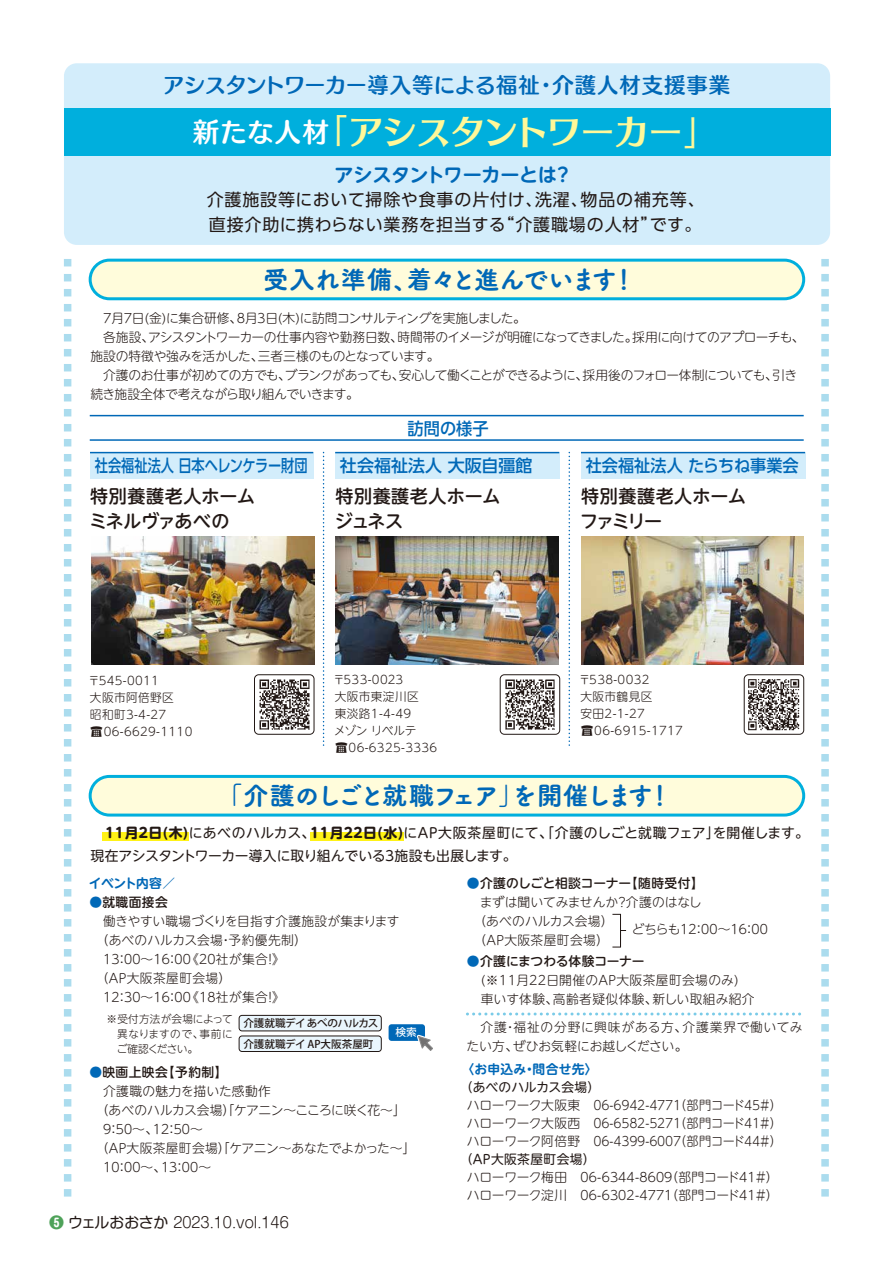
<style>
.page{position:relative;width:893px;height:1263px;background:#fff}
.page>*{position:absolute;margin:0;border:0;box-sizing:border-box;transform-origin:0 0}
.t1{font:35.1px "Skip Pro B";letter-spacing:-.04em;color:#fff899}
.t2{font:25.5px "Tsuku A Rd Gothic Std E";letter-spacing:-.1em;color:#0068b7}
.t3{font:25.5px "Tsuku A Rd Gothic Std E";letter-spacing:-.035em;color:#0068b7}
.t4{font:21.3px "Humming Std B";letter-spacing:.01em;color:#0068b7}
.t5{font:700 19.2px "UD Shin M Go Pro De";letter-spacing:-.02em;color:#0068b7}
.t6{font:500 18px/24.5px "UD Shin M Go Pro";letter-spacing:.01em;color:#221815}
.t7{font:16.95px/24.5px "UD Shin Go Pro";letter-spacing:.05em;color:#221815}
.t8{font:500 16.95px "UD Shin Go Pro";color:#0068b7;scale:.95 1}
.t9{font:500 16.95px "UD Shin Go Pro";color:#0068b7;scale:.78 1}
.t10{font:500 16.95px "UD Shin Go Pro";color:#0068b7}
.t11{font:300 14.85px "Shin M Go Pro";color:#221815}
.t12{font:13.8px/22.4px "UD Shin M Go Pro";letter-spacing:-.005em;color:#221815}
.t13{font:300 12.75px/19.2px "UD Shin M Go Pro";letter-spacing:-.025em;color:#221815}
.t14{font:300 12.75px/19.2px "UD Shin M Go Pro";letter-spacing:.03em;color:#221815}
.t15{font:300 12.75px/18.1px "UD Shin M Go Pro";letter-spacing:-.105em;color:#221815}
.t16{font:300 12.75px/19.2px "UD Shin M Go Pro";letter-spacing:.035em;color:#221815}
.t17{font:300 12.75px "UD Shin M Go Pro";letter-spacing:-.35em;color:#221815}
.t18{font:300 12.75px "UD Shin M Go Pro";color:#221815}
.t19{font:500 12.75px "UD Shin M Go Pro";letter-spacing:-.01em;color:#221815}
.t20{font:700 12.75px "UD Shin M Go Pro De";letter-spacing:.02em;color:#0068b7}
.t21{font:500 12.75px "UD Shin M Go Pro";letter-spacing:.03em;color:#221815}
.t22{font:300 12.75px "UD Shin M Go Pro";letter-spacing:.01em;color:#221815}
.t23{font:300 12.75px "UD Shin M Go Pro";letter-spacing:-.28em;color:#221815}
.t24{font:300 12.75px "UD Shin M Go Pro";letter-spacing:.02em;color:#221815}
.t25{font:12.75px "UD Shin M Go Pro";letter-spacing:.005em;color:#221815}
.t26{font:12.75px "UD Shin M Go Pro";letter-spacing:.03em;color:#221815}
.t27{font:300 11.7px/17px "UD Shin M Go Pro";letter-spacing:.03em;color:#221815}
.t28{font:300 10.65px/14.9px "UD Shin M Go Pro";color:#221815;text-align:justify}
.t29{font:500 10.65px/20.5px "Koz Go Pro";color:#221815}
.t30{font:500 10.65px "Koz Go Pro";color:#fff}
.s1{font-family:"Humming Std B";font-size:26.55px;color:#fff}
.s2{font-family:"PR MAGAZINE PICT";font-weight:400}
.s3{font-weight:700}
.s4{color:#0068b7}
.s5{font-weight:700;color:#4ea259}
.s6{font-weight:400}
.s7{font-weight:500;color:#0068b7}
.s8{font-weight:500}
</style>
<div class="page">
<div style="left:64px;top:63px;width:766px;height:182px;background:#d3edfb;border-radius:13px"></div>
<div style="left:64px;top:108px;width:766px;height:48px;background:#00afdd"></div>
<div style="left:103px;top:833px;width:86px;height:8px;background:#fff216"></div>
<div style="left:310px;top:833px;width:93px;height:8px;background:#fff216"></div>
<svg style="left:64px;top:259px;width:7px;height:938px"></svg>
<svg style="left:821px;top:259px;width:8px;height:938px"></svg>
<div style="left:335px;top:452px;width:224px;height:27px;background:#d3edfb"></div>
<hr style="left:335px;top:452px;width:224px;height:1px;background:#0068b7">
<div style="left:581px;top:452px;width:224px;height:27px;background:#d3edfb"></div>
<hr style="left:581px;top:452px;width:224px;height:1px;background:#0068b7">
<hr style="left:90px;top:415px;width:714px;height:1px;background:#0068b7">
<hr style="left:90px;top:439px;width:714px;height:2px;background:#0068b7">
<div style="left:90px;top:452px;width:223px;height:27px;background:#d3edfb"></div>
<hr style="left:90px;top:452px;width:223px;height:1px;background:#0068b7">
<svg style="left:323px;top:452px;width:1px;height:294px"></svg>
<svg style="left:569px;top:452px;width:1px;height:294px"></svg>
<img style="left:500px;top:675px;width:60px;height:59px">
<div style="left:744px;top:674px;width:60px;height:60px;border:1px solid #221815;border-radius:4px"></div>
<img style="left:744px;top:675px;width:59px;height:59px">
<img style="left:254px;top:675px;width:60px;height:59px">
<div style="left:90px;top:260px;width:714px;height:39px;background:#fffcdb;border-radius:19px"></div>
<div style="left:89px;top:259px;width:716px;height:41px;border:3px solid #00afdd;border-radius:19px"></div>
<div style="left:90px;top:776px;width:714px;height:39px;background:#fffcdb;border-radius:19px"></div>
<div style="left:89px;top:775px;width:716px;height:41px;border:3px solid #00afdd;border-radius:19px"></div>
<img style="left:91px;top:536px;width:223px;height:129px">
<img style="left:335px;top:536px;width:223px;height:129px">
<img style="left:581px;top:536px;width:223px;height:129px">
<svg style="left:467px;top:1012px;width:334px;height:3px"></svg>
<div style="left:612px;top:914px;width:9px;height:33px;border:1px solid #221815"></div>
<svg style="left:620px;top:930px;width:6px;height:17px"></svg>
<div style="left:239px;top:1015px;width:142px;height:16px;background:#eaf6fd;border-radius:3px"></div>
<div style="left:239px;top:1015px;width:143px;height:16px;border:1px solid #221815;border-radius:3px"></div>
<div style="left:239px;top:1036px;width:142px;height:15px;background:#eaf6fd;border-radius:3px"></div>
<div style="left:239px;top:1035px;width:143px;height:17px;border:1px solid #221815;border-radius:3px"></div>
<div style="left:389px;top:1024px;width:36px;height:17px;background:#0068b7;border-radius:3px"></div>
<svg style="left:413px;top:1034px;width:20px;height:17px"></svg>
<h3 class="t4" style="left:163px;top:69px;width:568px">アシスタントワーカー導入等による福祉・介護人材支援事業</h3>
<h1 class="t1" style="left:193px;top:104px;width:527px"><span class="s1">新たな人材</span>「アシスタントワーカー」</h1>
<h3 class="t5" style="left:334px;top:159px;width:240px">アシスタントワーカーとは？</h3>
<h3 class="t7" style="left:207px;top:187px;width:499px">介護施設等において掃除や食事の片付け、洗濯、物品の補充等、直接介助に携わらない業務を担当する“介護職場の人材”です。</h3>
<h2 class="t3" style="left:263px;top:260px;width:375px">受入れ準備、着々と進んでいます！</h2>
<p class="t13" style="left:90px;top:308px;width:716px">　7月7日(金)に集合研修、8月3日(木)に訪問コンサルティングを実施しました。<br>　各施設、アシスタントワーカーの仕事内容や勤務日数、時間帯のイメージが明確になってきました。採用に向けてのアプローチも、施設の特徴や強みを活かした、三者三様のものとなっています。<br>　介護のお仕事が初めての方でも、ブランクがあっても、安心して働くことができるように、採用後のフォロー体制についても、引き続き施設全体で考えながら取り組んでいきます。</p>
<h3 class="t9" style="left:95px;top:452px;width:274px">社会福祉法人 日本ヘレンケラー財団</h3>
<h3 class="t6" style="left:89px;top:483px;width:168px">特別養護老人ホームミネルヴァあべの</h3>
<h3 class="t8" style="left:408px;top:414px;width:87px">訪問の様子</h3>
<h3 class="t10" style="left:340px;top:452px;width:194px">社会福祉法人 大阪自彊館</h3>
<h3 class="t6" style="left:335px;top:483px;width:167px">特別養護老人ホームジュネス</h3>
<h3 class="t8" style="left:586px;top:452px;width:226px">社会福祉法人 たらちね事業会</h3>
<h3 class="t6" style="left:580px;top:483px;width:168px">特別養護老人ホームファミリー</h3>
<p class="t27" style="left:88px;top:671px;width:106px">〒545-0011<br>大阪市阿倍野区<br>昭和町3-4-27<br><span class="s2">A</span>06-6629-1110</p>
<p class="t27" style="left:333px;top:671px;width:106px">〒533-00２３<br>大阪市東淀川区<br>東淡路1-4-49<br>メゾン リベルテ<br><span class="s2">A</span>06-6325-3336</p>
<p class="t27" style="left:579px;top:671px;width:106px">〒538-0032<br>大阪市鶴見区<br>安田2-1-27<br><span class="s2">A</span>06-6915-1717</p>
<h2 class="t2" style="left:217px;top:776px;width:457px">「介護のしごと就職フェア」を開催します！</h2>
<p class="t12" style="left:90px;top:821px;width:720px;text-indent:15px"><span class="s3">11月２日(木)</span>にあべのハルカス、<span class="s3">１１月２２日(水)</span>にAP大阪茶屋町にて、「介護のしごと就職フェア」を開催します。現在アシスタントワーカー導入に取り組んでいる３施設も出展します。</p>
<p class="t20" style="left:89px;top:872px;width:88px">イベント内容／</p>
<p class="t21" style="left:89px;top:891px;width:80px"><span class="s4">●</span>就職面接会</p>
<p class="t13" style="left:103px;top:911px;width:298px">働きやすい職場づくりを目指す介護施設が集まります</p>
<p class="t22" style="left:96px;top:930px;width:212px">（あべのハルカス会場・予約優先制）</p>
<p class="t17" style="left:101px;top:949px;width:186px">１３：００～１６：００《２０社が集合！》</p>
<p class="t14" style="left:96px;top:968px;width:136px">（AP大阪茶屋町会場）</p>
<p class="t17" style="left:101px;top:987px;width:186px">１２：３０～１６：００《１８社が集合！》</p>
<p class="t28" style="left:117px;top:1011px;width:117px;text-indent:-10px">※受付方法が会場によって異なりますので、事前にご確認ください。</p>
<p class="t29" style="left:243px;top:1013px;width:137px">介護就職デイ あべのハルカス介護就職デイ AP大阪茶屋町</p>
<p class="t30" style="left:396px;top:1025px;width:23px">検索</p>
<p class="t21" style="left:89px;top:1061px;width:140px"><span class="s4">●</span>映画上映会【予約制】</p>
<p class="t24" style="left:103px;top:1081px;width:169px">介護職の魅力を描いた感動作</p>
<p class="t13" style="left:96px;top:1100px;width:311px">（あべのハルカス会場）「ケアニン～こころに咲く花～」</p>
<p class="t13" style="left:101px;top:1119px;width:104px">９：５０～、１２：５０～</p>
<p class="t13" style="left:96px;top:1138px;width:321px">（AP大阪茶屋町会場）「ケアニン～あなたでよかった～」</p>
<p class="t13" style="left:101px;top:1157px;width:112px">１０：００～、１３：００～</p>
<p class="t11" style="left:49px;top:1210px;width:241px"><span class="s5">❺</span> <span class="s6">ウェルおおさか</span> 2023.10.vol.146</p>
<p class="t19" style="left:467px;top:872px;width:238px"><span class="s4">●</span>介護のしごと相談コーナー【随時受付】</p>
<p class="t18" style="left:480px;top:891px;width:223px">まずは聞いてみませんか？介護のはなし</p>
<p class="t18" style="left:474px;top:911px;width:141px">（あべのハルカス会場）</p>
<p class="t14" style="left:474px;top:930px;width:136px">（AP大阪茶屋町会場）</p>
<p class="t14" style="left:481px;top:951px;width:275px;text-indent:-14px"><span class="s7">●</span><span class="s8">介護にまつわる体験コーナー<br></span>(※11月22日開催のAP大阪茶屋町会場のみ)車いす体験、高齢者疑似体験、新しい取組み紹介</p>
<p class="t16" style="left:467px;top:1017px;width:337px">　介護・福祉の分野に興味がある方、介護業界で働いてみたい方、ぜひお気軽にお越しください。</p>
<p class="t20" style="left:461px;top:1058px;width:138px">〈お申込み・問合せ先〉</p>
<p class="t25" style="left:460px;top:1076px;width:141px">（あべのハルカス会場）</p>
<p class="t13" style="left:467px;top:1095px;width:316px;line-height:18px;text-align:justify">ハローワーク大阪東　０６-６９４２-４７７１（部門コード４５＃）ハローワーク大阪西　０６-６５８２-５２７１（部門コード４１＃）ハローワーク阿倍野　０６-４３９９-６００７（部門コード４４＃）</p>
<p class="t26" style="left:460px;top:1149px;width:137px">（AP大阪茶屋町会場）</p>
<p class="t15" style="left:467px;top:1167px;width:313px">ハローワーク梅田　０６-６３４４-８６０９（部門コード４１＃）ハローワーク淀川　０６-６３０２-４７７１（部門コード４１＃）</p>
<p class="t23" style="left:632px;top:919px;width:140px">どちらも１２：００～１６：００</p>
</div>
